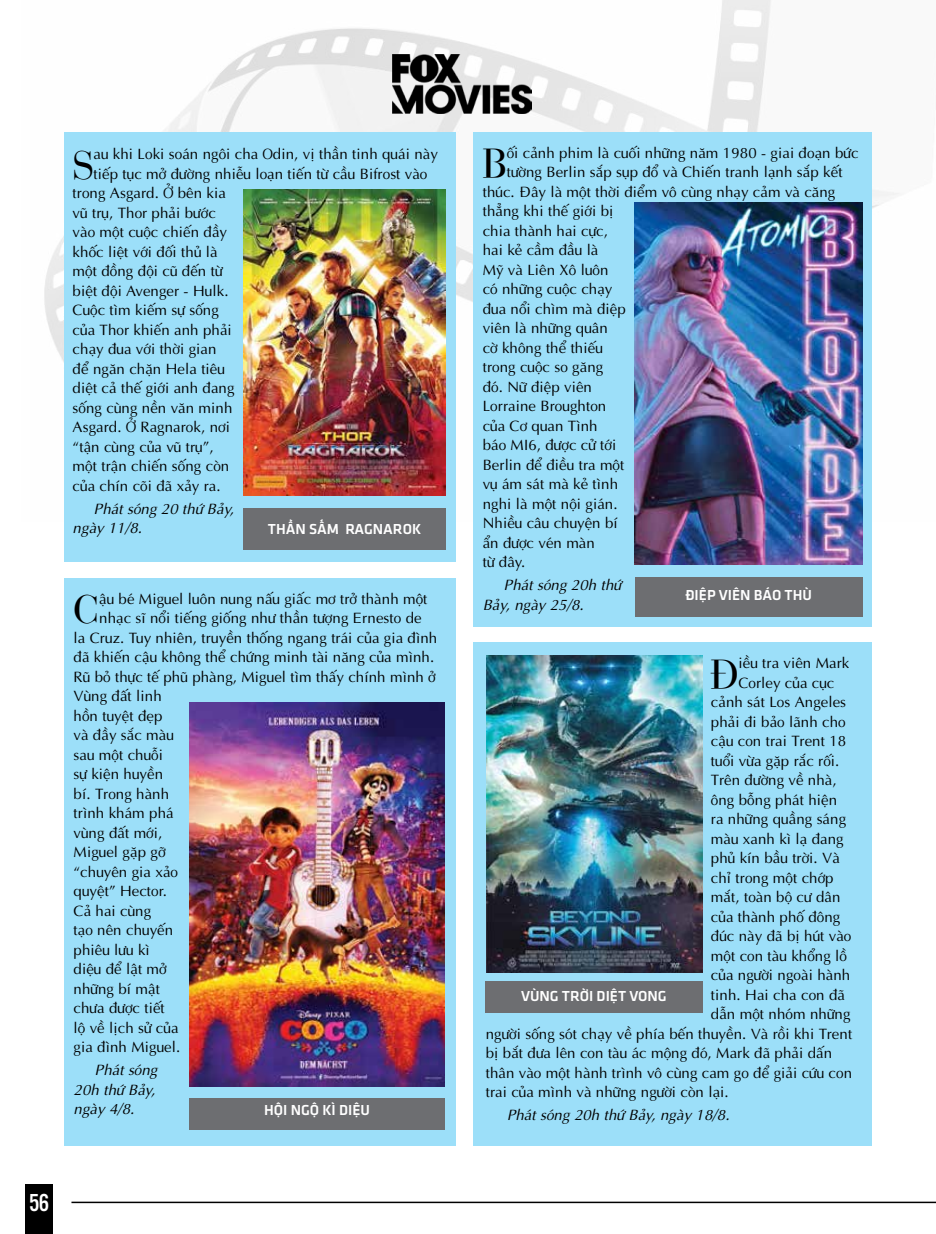
<style>
.page{position:relative;width:936px;height:1234px;background:#fff}
.page>*{position:absolute;margin:0;border:0;box-sizing:border-box;transform-origin:0 0}
.t1{font:42.3px "UVN Bach Dang";color:#000}
.t2{font:25.5px "UTM Alter Gothic";color:#fff}
.t3{font:15px "UTM Aptima";color:#000}
.t4{font:italic 15px/19.5px "UTM Aptima";color:#000}
.t5{font:15px "UTM Facebook K&T";color:#fff}
</style>
<div class="page">
<div style="left:25px;top:1184px;width:28px;height:49px;background:#000"></div>
<hr style="left:71px;top:1201px;width:864px;height:1px;background:#000">
<img style="left:44px;top:0;width:855px;height:521px">
<img style="left:393px;top:55px;width:138px;height:58px">
<div style="left:64px;top:132px;width:392px;height:430px;background:#9cdff9"></div>
<div style="left:243px;top:508px;width:203px;height:41px;background:#6d6e71"></div>
<img style="left:243px;top:189px;width:203px;height:306px">
<div style="left:64px;top:577px;width:392px;height:568px;background:#9cdff9"></div>
<div style="left:189px;top:1097px;width:256px;height:32px;background:#6d6e71"></div>
<img style="left:189px;top:702px;width:256px;height:384px">
<div style="left:473px;top:642px;width:398px;height:503px;background:#9cdff9"></div>
<div style="left:485px;top:980px;width:217px;height:32px;background:#6d6e71"></div>
<img style="left:486px;top:656px;width:216px;height:316px">
<div style="left:473px;top:132px;width:398px;height:494px;background:#9cdff9"></div>
<div style="left:634px;top:576px;width:228px;height:40px;background:#6d6e71"></div>
<img style="left:634px;top:202px;width:228px;height:362px">
<h1 class="t1" style="left:73px;top:134px;width:22px">S</h1>
<p class="t3" style="left:94px;top:143px;width:346px">au khi Loki soán ngôi cha Odin, vị thần tinh quái này</p>
<p class="t3" style="left:94px;top:162px;width:335px">tiếp tục mở đường nhiễu loạn tiến từ cầu Bifrost vào</p>
<p class="t3" style="left:73px;top:182px;width:155px">trong Asgard. Ở bên kia</p>
<p class="t3" style="left:73px;top:201px;width:145px">vũ trụ, Thor phải bước</p>
<p class="t3" style="left:73px;top:221px;width:156px">vào một cuộc chiến đầy</p>
<p class="t3" style="left:73px;top:240px;width:147px">khốc liệt với đối thủ là</p>
<p class="t3" style="left:73px;top:260px;width:152px">một đồng đội cũ đến từ</p>
<p class="t3" style="left:73px;top:279px;width:157px">biệt đội Avenger - Hulk.</p>
<p class="t3" style="left:73px;top:299px;width:148px">Cuộc tìm kiếm sự sống</p>
<p class="t3" style="left:73px;top:318px;width:161px">của Thor khiến anh phải</p>
<p class="t3" style="left:73px;top:338px;width:145px">chạy đua với thời gian</p>
<p class="t3" style="left:73px;top:357px;width:154px">để ngăn chặn Hela tiêu</p>
<p class="t3" style="left:73px;top:377px;width:163px">diệt cả thế giới anh đang</p>
<p class="t3" style="left:73px;top:396px;width:161px">sống cùng nền văn minh</p>
<p class="t3" style="left:73px;top:416px;width:159px">Asgard. Ở Ragnarok, nơi</p>
<p class="t3" style="left:73px;top:435px;width:143px">“tận cùng của vũ trụ”,</p>
<p class="t3" style="left:73px;top:455px;width:158px">một trận chiến sống còn</p>
<p class="t3" style="left:73px;top:474px;width:149px">của chín cõi đã xảy ra.</p>
<p class="t4" style="left:73px;top:497px;width:163px;text-indent:21px">Phát sóng 20 thứ Bảy, ngày 11/8.</p>
<p class="t5" style="left:268px;top:518px;width:155px">THẦN SẤM RAGNAROK</p>
<h1 class="t1" style="left:74px;top:578px;width:27px">C</h1>
<p class="t3" style="left:99px;top:587px;width:330px">ậu bé Miguel luôn nung nấu giấc mơ trở thành một</p>
<p class="t3" style="left:99px;top:606px;width:324px">nhạc sĩ nổi tiếng giống như thần tượng Ernesto de</p>
<p class="t3" style="left:74px;top:626px;width:365px">la Cruz. Tuy nhiên, truyền thống ngang trái của gia đình</p>
<p class="t3" style="left:74px;top:645px;width:362px">đã khiến cậu không thể chứng minh tài năng của mình.</p>
<p class="t3" style="left:74px;top:665px;width:364px">Rũ bỏ thực tế phũ phàng, Miguel tìm thấy chính mình ở</p>
<p class="t3" style="left:74px;top:684px;width:90px">Vùng đất linh</p>
<p class="t3" style="left:74px;top:704px;width:90px">hồn tuyệt đẹp</p>
<p class="t3" style="left:74px;top:723px;width:102px">và đầy sắc màu</p>
<p class="t3" style="left:74px;top:743px;width:91px">sau một chuỗi</p>
<p class="t3" style="left:74px;top:762px;width:91px">sự kiện huyền</p>
<p class="t3" style="left:74px;top:782px;width:97px">bí. Trong hành</p>
<p class="t3" style="left:74px;top:801px;width:102px">trình khám phá</p>
<p class="t3" style="left:74px;top:821px;width:90px">vùng đất mới,</p>
<p class="t3" style="left:74px;top:840px;width:93px">Miguel gặp gỡ</p>
<p class="t3" style="left:74px;top:860px;width:106px">“chuyên gia xảo</p>
<p class="t3" style="left:74px;top:879px;width:95px">quyệt” H ector.</p>
<p class="t3" style="left:74px;top:899px;width:79px">Cả hai cùng</p>
<p class="t3" style="left:74px;top:918px;width:101px">tạo nên chuyến</p>
<p class="t3" style="left:74px;top:938px;width:78px">phiêu lưu kì</p>
<p class="t3" style="left:74px;top:957px;width:95px">diệu để lật mở</p>
<p class="t3" style="left:74px;top:977px;width:88px">những bí mật</p>
<p class="t3" style="left:74px;top:996px;width:93px">chưa được tiết</p>
<p class="t3" style="left:74px;top:1016px;width:106px">lộ về lịch sử của</p>
<p class="t3" style="left:74px;top:1035px;width:108px">gia đình Miguel.</p>
<p class="t4" style="left:74px;top:1059px;width:86px;text-indent:21px">Phát sóng<br>20h thứ Bảy, ngày 4/8.</p>
<p class="t5" style="left:264px;top:1099px;width:107px">HỘI NGỘ KÌ DIỆU</p>
<h2 class="t2" style="left:29px;top:1184px;width:22px">56</h2>
<h1 class="t1" style="left:482px;top:133px;width:26px">B</h1>
<p class="t3" style="left:506px;top:141px;width:353px">ối cảnh phim là cuối những năm 1980 - giai đoạn bức</p>
<p class="t3" style="left:506px;top:161px;width:337px">tường Berlin sắp sụp đổ và Chiến tranh lạnh sắp kết</p>
<p class="t3" style="left:482px;top:180px;width:354px">thúc. Đây là một thời điểm vô cùng nhạy cảm và căng</p>
<p class="t3" style="left:482px;top:200px;width:132px">thẳng khi thế giới bị</p>
<p class="t3" style="left:482px;top:219px;width:127px">chia thành hai cực,</p>
<p class="t3" style="left:482px;top:239px;width:117px">hai kẻ cầm đầu là</p>
<p class="t3" style="left:482px;top:258px;width:127px">Mỹ và Liên Xô luôn</p>
<p class="t3" style="left:482px;top:278px;width:131px">có những cuộc chạy</p>
<p class="t3" style="left:482px;top:297px;width:145px">đua nổi chìm mà điệp</p>
<p class="t3" style="left:482px;top:317px;width:127px">viên là những quân</p>
<p class="t3" style="left:482px;top:336px;width:122px">cờ không thể thiếu</p>
<p class="t3" style="left:482px;top:356px;width:122px">trong cuộc so găng</p>
<p class="t3" style="left:482px;top:375px;width:111px">đó. N ữ điệp viên</p>
<p class="t3" style="left:482px;top:395px;width:125px">Lorraine Broughton</p>
<p class="t3" style="left:482px;top:414px;width:116px">của Cơ quan Tình</p>
<p class="t3" style="left:482px;top:434px;width:135px">báo MI6, được cử tới</p>
<p class="t3" style="left:482px;top:453px;width:143px">Berlin để điều tra một</p>
<p class="t3" style="left:482px;top:473px;width:137px">vụ ám sát mà kẻ tình</p>
<p class="t3" style="left:482px;top:492px;width:136px">nghi là một nội gián.</p>
<p class="t3" style="left:482px;top:512px;width:137px">N hiều câu chuyện bí</p>
<p class="t3" style="left:482px;top:531px;width:114px">ẩn được vén màn</p>
<p class="t3" style="left:482px;top:551px;width:44px">từ đây.</p>
<p class="t4" style="left:482px;top:574px;width:140px;text-indent:21px">Phát sóng 20h thứ<br>Bảy, ngày 25/8.</p>
<p class="t5" style="left:685px;top:585px;width:128px">ĐIỆP VIÊN BÁO THÙ</p>
<h1 class="t1" style="left:711px;top:643px;width:29px">Đ</h1>
<p class="t3" style="left:738px;top:651px;width:112px">iều tra viên Mark</p>
<p class="t3" style="left:738px;top:671px;width:97px">Corley của cục</p>
<p class="t3" style="left:711px;top:690px;width:137px">cảnh sát Los Angeles</p>
<p class="t3" style="left:711px;top:710px;width:136px">phải đi bảo lãnh cho</p>
<p class="t3" style="left:711px;top:729px;width:137px">cậu con trai Trent 18</p>
<p class="t3" style="left:711px;top:749px;width:130px">tuổi vừa gặp rắc rối.</p>
<p class="t3" style="left:711px;top:768px;width:127px">Trên đường về nhà,</p>
<p class="t3" style="left:711px;top:788px;width:128px">ông bỗng phát hiện</p>
<p class="t3" style="left:711px;top:807px;width:137px">ra những quầng sáng</p>
<p class="t3" style="left:711px;top:827px;width:134px">màu xanh kì lạ đang</p>
<p class="t3" style="left:711px;top:846px;width:130px">phủ kín bầu trời. Và</p>
<p class="t3" style="left:711px;top:866px;width:124px">chỉ trong một chớp</p>
<p class="t3" style="left:711px;top:885px;width:131px">mắt, toàn bộ cư dân</p>
<p class="t3" style="left:711px;top:905px;width:131px">của thành phố đông</p>
<p class="t3" style="left:711px;top:924px;width:142px">đúc này đã bị hút vào</p>
<p class="t3" style="left:711px;top:944px;width:138px">một con tàu khổng lồ</p>
<p class="t3" style="left:711px;top:963px;width:141px">của người ngoài hành</p>
<p class="t3" style="left:711px;top:983px;width:136px">tinh. Hai cha con đã</p>
<p class="t3" style="left:711px;top:1002px;width:141px">dẫn một nhóm những</p>
<p class="t3" style="left:485px;top:1022px;width:368px">người sống sót chạy về phía bến thuyền. Và rồi khi Trent</p>
<p class="t3" style="left:485px;top:1041px;width:348px">bị bắt đưa lên con tàu ác mộng đó, Mark đã phải dấn</p>
<p class="t3" style="left:485px;top:1061px;width:368px">thân vào một hành trình vô cùng cam go để giải cứu con</p>
<p class="t3" style="left:485px;top:1080px;width:245px">trai của mình và những người còn lại.</p>
<p class="t4" style="left:507px;top:1104px;width:224px">Phát sóng 20h thứ Bảy, ngày 18/8.</p>
<p class="t5" style="left:521px;top:985px;width:147px">VÙNG TRỜI DIỆT VONG</p>
</div>
